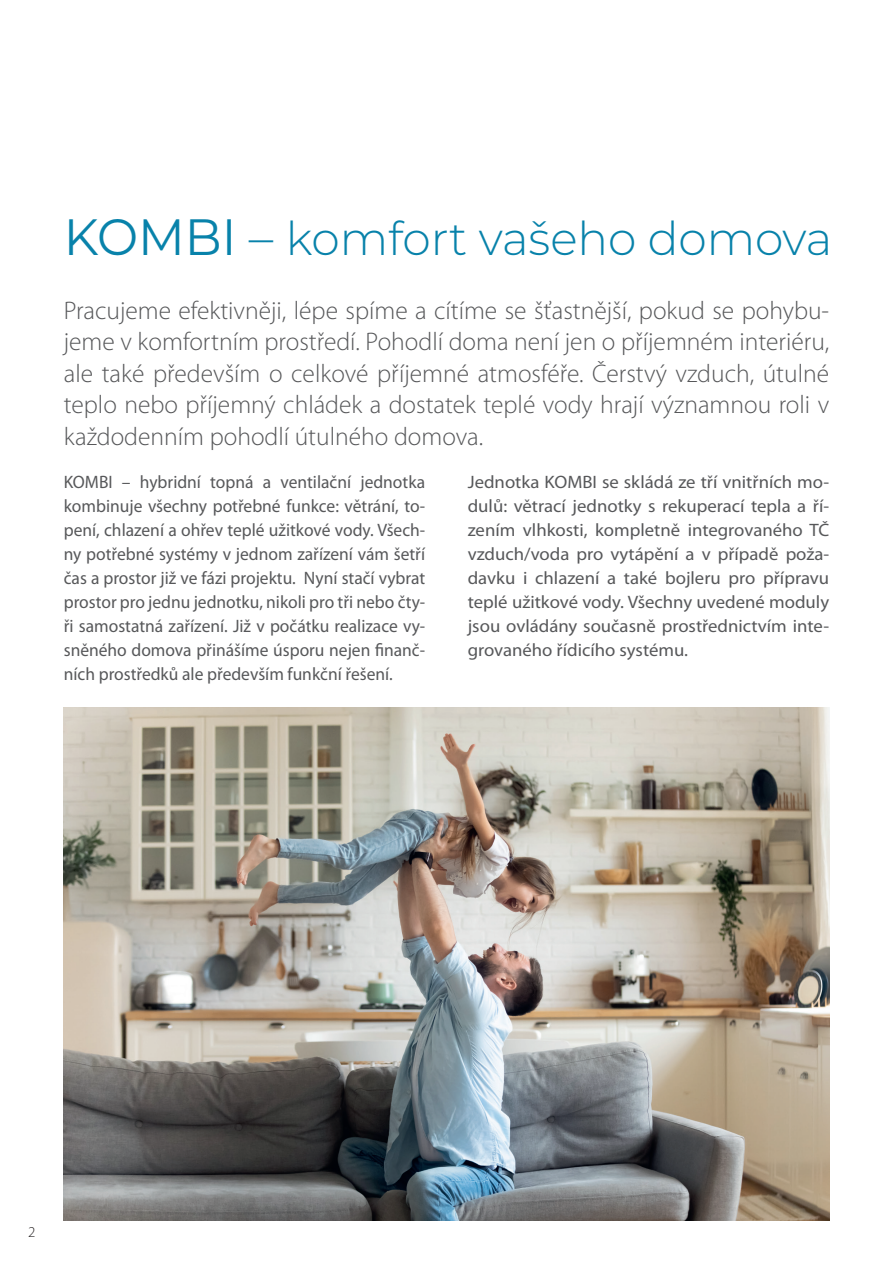
<style>
.page{position:relative;width:893px;height:1263px;background:#fff}
.page>*{position:absolute;margin:0;border:0;box-sizing:border-box;transform-origin:0 0}
.t1{font:300 46.5px "Montserrat";color:#0882aa}
.t2{font:300 25.5px/31.5px "Myriad Pro";color:#57585a;text-align:justify}
.t3{font:18px/24px "Myriad Pro";color:#57585a;text-align:justify}
.t4{font:18px/24px "Myriad Pro";color:#57585a;text-align:justify;scale:1.04 1}
.t5{font:300 15px "Myriad Pro";color:#231f20}
.s1{font-weight:400;font-size:51px}
.s2{font-size:51px}
</style>
<div class="page">
<img style="left:64px;top:707px;width:765px;height:513px">
<h1 class="t1" style="left:64px;top:207px;width:770px"><span class="s1">KOMBI</span> <span class="s2">–</span> komfort vašeho domova</h1>
<p class="t2" style="left:64px;top:295px;width:767px">Pracujeme efektivněji, lépe spíme a cítíme se šťastnější, pokud se pohybu&shy;jeme v komfortním prostředí. Pohodlí doma není jen o příjemném interiéru, ale také především o celkové příjemné atmosféře. Čerstvý vzduch, útulné teplo nebo příjemný chládek a dostatek teplé vody hrají významnou roli v každodenním pohodlí útulného domova.</p>
<p class="t3" style="left:64px;top:470px;width:363px">KOMBI – hybridní topná a ventilační jednotka kombinuje všechny potřebné funkce: větrání, to&shy;pení, chlazení a ohřev teplé užitkové vody. Všech&shy;ny potřebné systémy v jednom zařízení vám šetří čas a prostor již ve fázi projektu. Nyní stačí vybrat prostor pro jednu jednotku, nikoli pro tři nebo čty&shy;ři samostatná zařízení. Již v počátku realizace vy&shy;sněného domova přinášíme úsporu nejen finanč&shy;ních prostředků ale především funkční řešení.</p>
<p class="t4" style="left:468px;top:470px;width:349px">Jednotka KOMBI se skládá ze tří vnitřních mo&shy;dulů: větrací jednotky s rekuperací tepla a ří&shy;zením vlhkosti, kompletně integrovaného TČ vzduch/voda pro vytápění a v případě poža&shy;davku i chlazení a také bojleru pro přípravu teplé užitkové vody. Všechny uvedené moduly jsou ovládány současně prostřednictvím inte&shy;grovaného řídicího systému.</p>
<p class="t5" style="left:28px;top:1224px;width:9px">2</p>
</div>
